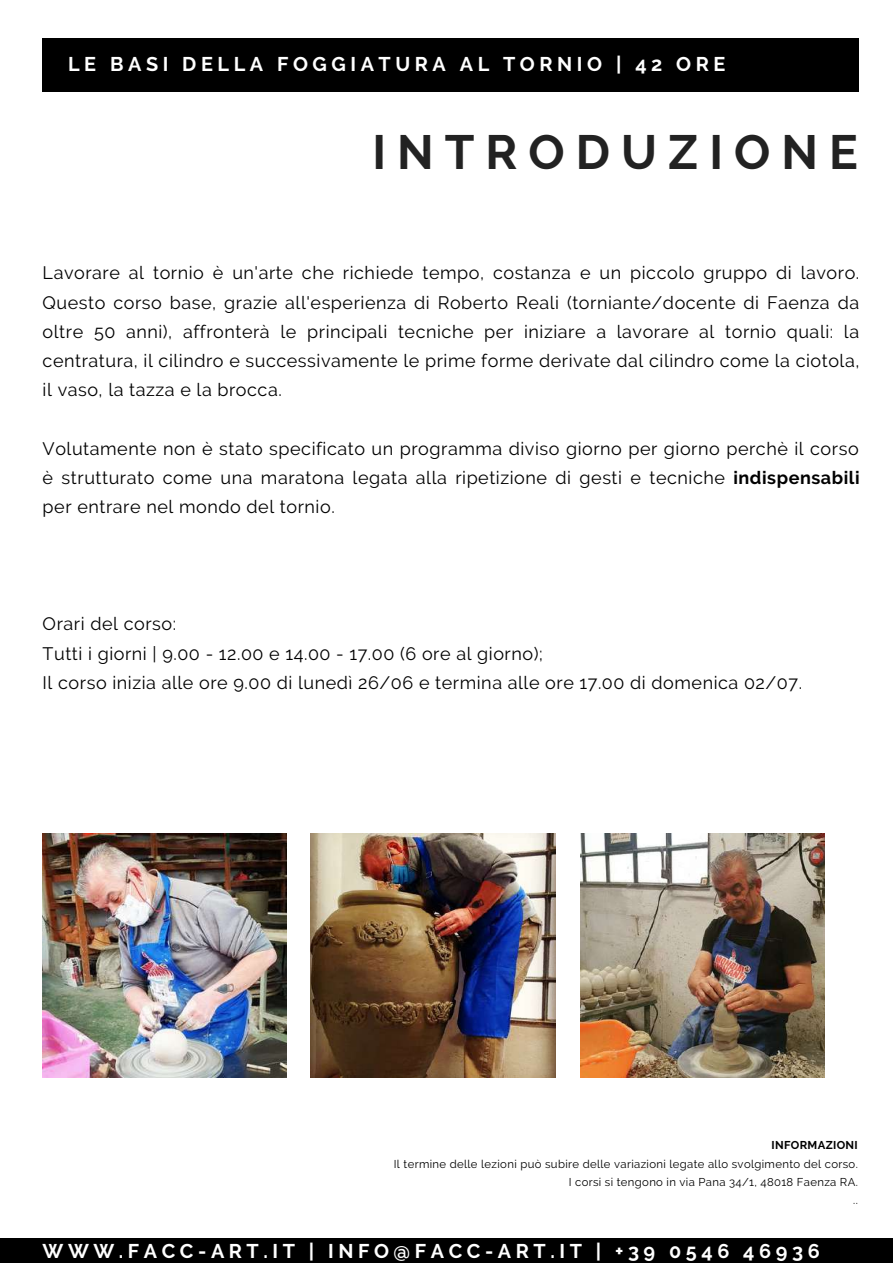
<style>
.page{position:relative;width:893px;height:1264px;background:#fff}
.page>*{position:absolute;margin:0;border:0;box-sizing:border-box;transform-origin:0 0}
.t1{font:700 48px "Raleway";letter-spacing:.23em;color:#222}
.t2{font:700 19.8px "Raleway";letter-spacing:.23em;color:#fff}
.t3{font:18px/29.2px "Raleway";letter-spacing:.03em;color:#000;text-align:justify}
.t4{font:11.4px/18.3px "Raleway";letter-spacing:.03em;color:#000;text-align:right}
.t5{font:700 11.4px "Raleway";letter-spacing:.03em;color:#000}
.s1{font-weight:700}
</style>
<div class="page">
<div style="left:43px;top:38px;width:816px;height:54px;background:#000"></div>
<div style="left:0;top:1238px;width:892px;height:24px;background:#000"></div>
<img style="left:43px;top:833px;width:244px;height:244px">
<img style="left:311px;top:833px;width:244px;height:244px">
<img style="left:580px;top:833px;width:244px;height:244px">
<p class="t2" style="left:68px;top:53px;width:658px">LE BASI DELLA FOGGIATURA AL TORNIO | 42 ORE</p>
<h1 class="t1" style="left:372px;top:124px;width:487px">INTRODUZIONE</h1>
<p class="t3" style="left:43px;top:258px;width:818px">Lavorare al tornio è un'arte che richiede tempo, costanza e un piccolo gruppo di lavoro.<br>Questo corso base, grazie all'esperienza di Roberto Reali (torniante/docente di Faenza da oltre 50 anni), affronterà le principali tecniche per iniziare a lavorare al tornio quali: la centratura, il cilindro e successivamente le prime forme derivate dal cilindro come la ciotola, il vaso, la tazza e la brocca.</p>
<p class="t3" style="left:43px;top:434px;width:818px">Volutamente non è stato specificato un programma diviso giorno per giorno perchè il corso è strutturato come una maratona legata alla ripetizione di gesti e tecniche <span class="s1">indispensabili </span>per entrare nel mondo del tornio.</p>
<p class="t3" style="left:43px;top:609px;width:760px;text-align:left">Orari del corso:<br>Tutti i giorni | 9.00 - 12.00 e 14.00 - 17.00 (6 ore al giorno);<br>Il corso inizia alle ore 9.00 di lunedì 26/06 e termina alle ore 17.00 di domenica 02/07.</p>
<p class="t5" style="left:771px;top:1138px;width:88px">INFORMAZIONI</p>
<p class="t4" style="left:394px;top:1154px;width:465px">Il termine delle lezioni può subire delle variazioni legate allo svolgimento del corso.<br>I corsi si tengono in via Pana 34/1, 48018 Faenza RA.<br>..</p>
<p class="t2" style="left:43px;top:1239px;width:778px">WWW.FACC-ART.IT | INFO@FACC-ART.IT | +39 0546 46936</p>
</div>
